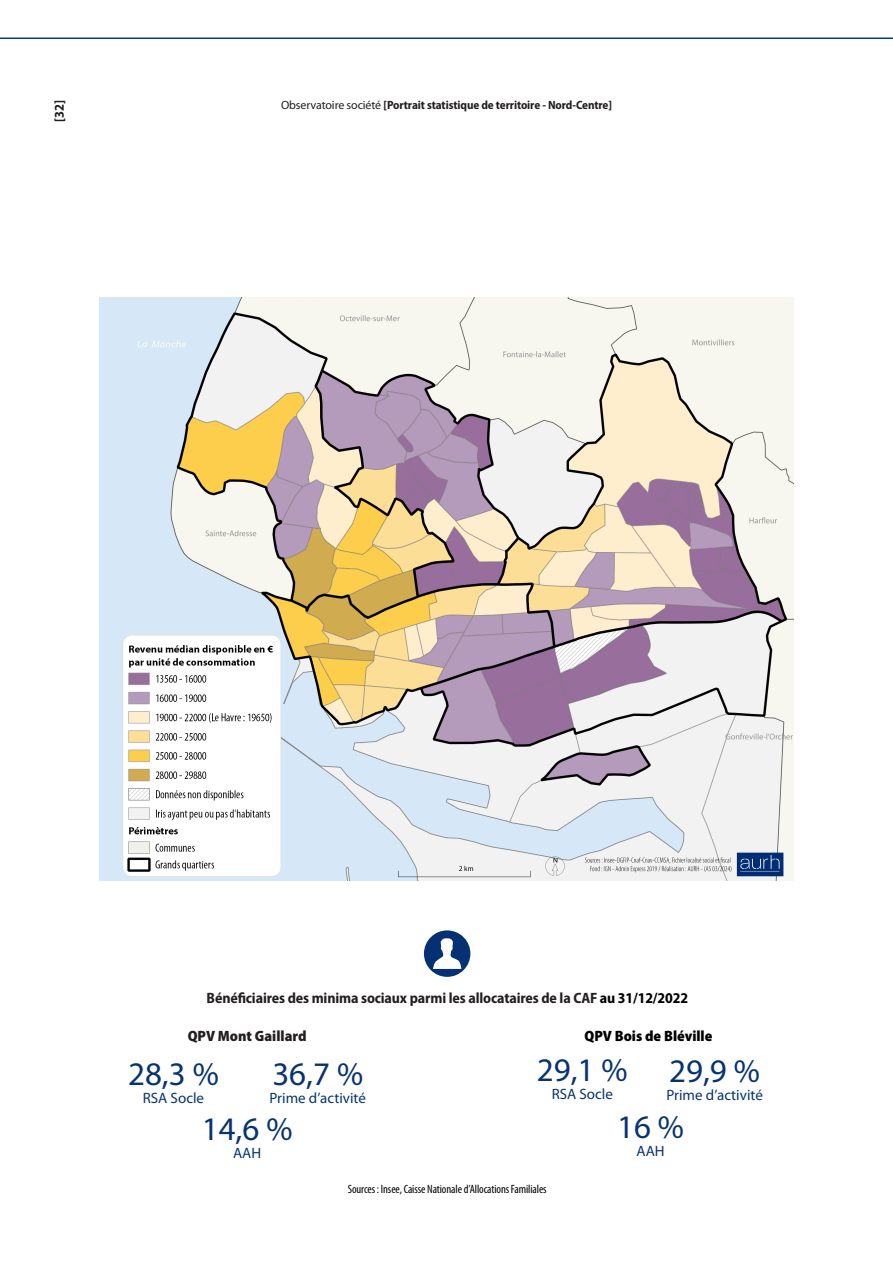
<style>
.page{position:relative;width:893px;height:1263px;background:#fff}
.page>*{position:absolute;margin:0;border:0;box-sizing:border-box;transform-origin:0 0}
.chiffre_clé_bleu{font:33px "Myriad Pro";color:#083372}
.titre_graph_tableau{font:700 semi-condensed 15px "Myriad Pro";letter-spacing:-.01em;color:#231f20}
.chiffre_clé_bleu-2{font:15px "Myriad Pro";color:#083372}
.titre_chiffre_clé{font:900 semi-condensed 15px "Myriad Pro";color:#000}
.titre_chiffre_clé-2{font:900 semi-condensed 15px "Myriad Pro";color:#231f20}
.t1{font:700 semi-condensed 13.5px "Myriad Pro";color:#231f20}
.t2{font:700 semi-condensed 12px "Myriad Pro";letter-spacing:-.01em;color:#231f20}
.t3{font:condensed 12px "Myriad Pro";letter-spacing:-.01em;color:#000}
.s1{font-weight:400;font-stretch:normal}
.s2{color:#000}
</style>
<div class="page">
<hr style="left:0;top:38px;width:893px;height:1px;background:#08387a">
<div style="left:424px;top:930px;width:46px;height:47px;background:#043174;border-radius:50%"></div>
<svg style="left:433px;top:938px;width:28px;height:31px"></svg>
<img style="left:100px;top:298px;width:694px;height:582px">
<p class="t1" style="left:51px;top:121px;width:23px;rotate:-90deg">[32]</p>
<p class="t2" style="left:281px;top:97px;width:332px"><span class="s1">Observatoire société</span> [Portrait statistique de territoire - Nord-Centre]</p>
<p class="titre_graph_tableau" style="left:207px;top:989px;width:483px">Bénéficiaires des minima sociaux parmi les allocataires de la CAF <span class="s2">au 31/12/2022</span></p>
<p class="titre_chiffre_clé-2" style="left:188px;top:1026px;width:120px">QPV Mont Gaillard</p>
<p class="titre_chiffre_clé" style="left:584px;top:1026px;width:129px">QPV Bois de Bléville</p>
<p class="chiffre_clé_bleu" style="left:537px;top:1049px;width:92px">29,1 %</p>
<p class="chiffre_clé_bleu-2" style="left:552px;top:1085px;width:63px">RSA Socle</p>
<p class="chiffre_clé_bleu" style="left:669px;top:1051px;width:92px">29,9 %</p>
<p class="chiffre_clé_bleu-2" style="left:666px;top:1086px;width:98px">Prime d’activité</p>
<p class="chiffre_clé_bleu" style="left:617px;top:1107px;width:68px">16 %</p>
<p class="chiffre_clé_bleu-2" style="left:636px;top:1142px;width:30px">AAH</p>
<p class="chiffre_clé_bleu" style="left:128px;top:1053px;width:92px">28,3 %</p>
<p class="chiffre_clé_bleu-2" style="left:143px;top:1088px;width:63px">RSA Socle</p>
<p class="chiffre_clé_bleu" style="left:272px;top:1053px;width:92px">36,7 %</p>
<p class="chiffre_clé_bleu-2" style="left:269px;top:1088px;width:98px">Prime d’activité</p>
<p class="chiffre_clé_bleu" style="left:202px;top:1108px;width:92px">14,6 %</p>
<p class="chiffre_clé_bleu-2" style="left:233px;top:1143px;width:30px">AAH</p>
<p class="t3" style="left:348px;top:1182px;width:200px">Sources : Insee, Caisse Nationale d’Allocations Familiales</p>
</div>
